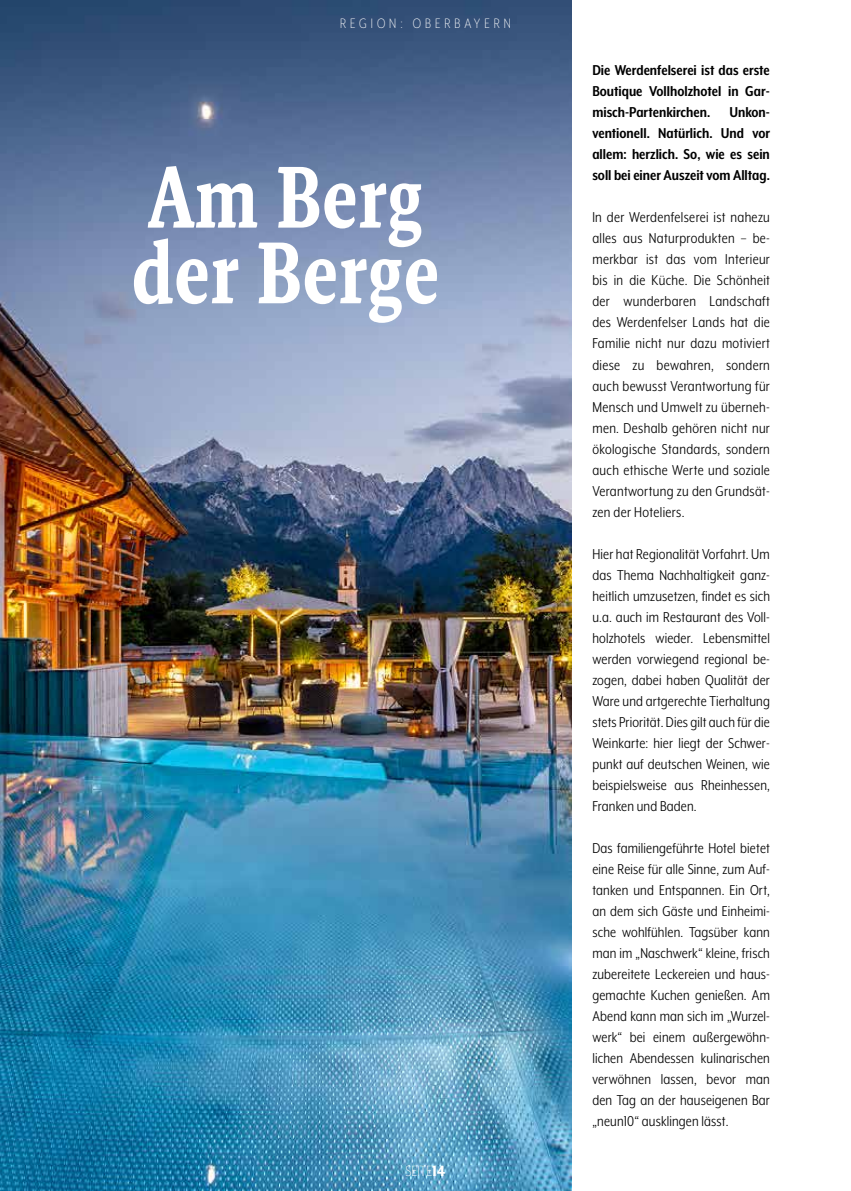
<style>
.page{position:relative;width:851px;height:1191px;background:#fff}
.page>*{position:absolute;margin:0;border:0;box-sizing:border-box;transform-origin:0 0}
.t1{font:500 88.95px/75.6px "Malaga Narrow OTCE";letter-spacing:.01em;color:#fff}
.t2{font:300 17.1px "Mr Eaves XL Mod Nar OT";color:#fff}
.t3{font:16.5px/21px "Mr Eaves XL Mod Nar OT";letter-spacing:.01em;color:#000;text-align:justify}
.t4{font:700 16.5px/21px "Mr Eaves XL Mod Nar OT";color:#000;text-align:justify}
.t5{font:300 15.75px "Mr Eaves XL Mod Nar OT";letter-spacing:.25em;color:#fff}
.s1{font-weight:800}
</style>
<div class="page">
<img style="left:0;top:0;width:571px;height:1191px">
<p class="t5" style="left:340px;top:15px;width:172px">REGION: OBERBAYERN</p>
<h1 class="t1" style="left:132px;top:159px;width:309px">Am Berg der Berge</h1>
<p class="t2" style="left:405px;top:1162px;width:42px">SEITE<span class="s1">14</span></p>
<p class="t4" style="left:592px;top:60px;width:179px">Die Werdenfelserei ist das erste Boutique Vollholzhotel in Gar&shy;misch-Partenkirchen. Unkon&shy;ventionell. Natürlich. Und vor allem: herzlich. So, wie es sein soll bei einer Auszeit vom Alltag.</p>
<p class="t3" style="left:592px;top:207px;width:179px">In der Werdenfelserei ist nahezu alles aus Naturprodukten – be&shy;merkbar ist das vom Interieur bis in die Küche. Die Schönheit der wunderbaren Landschaft des Werdenfelser Lands hat die Familie nicht nur dazu motiviert diese zu bewahren, sondern auch bewusst Verantwortung für Mensch und Umwelt zu überneh&shy;men. Deshalb gehören nicht nur ökologische Standards, sondern auch ethische Werte und soziale Verantwortung zu den Grundsät&shy;zen der Hoteliers.</p>
<p class="t3" style="left:592px;top:543px;width:179px">Hier hat Regionalität Vorfahrt. Um das Thema Nachhaltigkeit ganz&shy;heitlich umzusetzen, findet es sich u.a. auch im Restaurant des Voll&shy;holzhotels wieder. Lebensmittel werden vorwiegend regional be&shy;zogen, dabei haben Qualität der Ware und artgerechte Tierhaltung stets Priorität. Dies gilt auch für die Weinkarte: hier liegt der Schwer&shy;punkt auf deutschen Weinen, wie beispielsweise aus Rheinhessen, Franken und Baden.</p>
<p class="t3" style="left:592px;top:837px;width:179px">Das familiengeführte Hotel bietet eine Reise für alle Sinne, zum Auf&shy;tanken und Entspannen. Ein Ort, an dem sich Gäste und Einheimi&shy;sche wohlfühlen. Tagsüber kann man im „Naschwerk“ kleine, frisch zubereitete Leckereien und haus&shy;gemachte Kuchen genießen. Am Abend kann man sich im „Wurzel&shy;werk“ bei einem außergewöhn&shy;lichen Abendessen kulinarischen verwöhnen lassen, bevor man den Tag an der hauseigenen Bar „neun10“ ausklingen lässt.</p>
</div>
